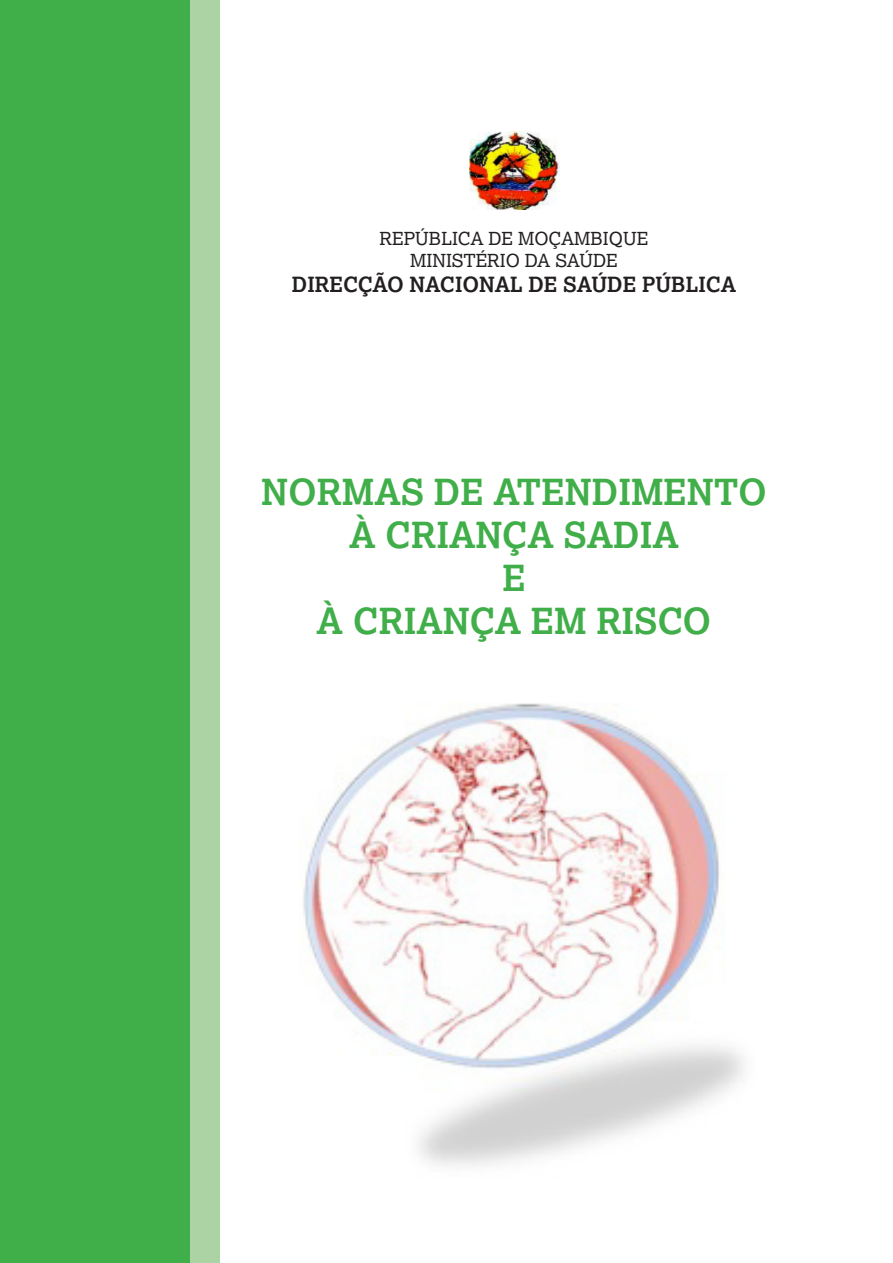
<style>
.page{position:relative;width:893px;height:1263px;background:#fff}
.page>*{position:absolute;margin:0;border:0;box-sizing:border-box;transform-origin:0 0}
.t1{font:700 36px "Lexia";color:#40ae49}
.t2{font:700 21px "Lexia";color:#231f20}
.t3{font:18px "Lexia";color:#231f20}
</style>
<div class="page">
<div style="left:78px;top:0;width:142px;height:1263px;background:#acd3a3"></div>
<img style="left:469px;top:132px;width:90px;height:78px">
<div style="left:0;top:0;width:190px;height:1263px;background:#40ae49"></div>
<img style="left:303px;top:703px;width:441px;height:463px">
<p class="t3" style="left:380px;top:228px;width:270px">REPÚBLICA DE MOÇAMBIQUE</p>
<p class="t3" style="left:410px;top:249px;width:209px">MINISTÉRIO DA SAÚDE</p>
<p class="t2" style="left:292px;top:271px;width:446px">DIRECÇÃO NACIONAL DE SAÚDE PÚBLICA</p>
<p class="t1" style="left:261px;top:469px;width:507px">NORMAS DE ATENDIMENTO</p>
<p class="t1" style="left:349px;top:512px;width:331px">À CRIANÇA SADIA</p>
<p class="t1" style="left:502px;top:555px;width:25px">E</p>
<p class="t1" style="left:317px;top:598px;width:396px">À CRIANÇA EM RISCO</p>
</div>
